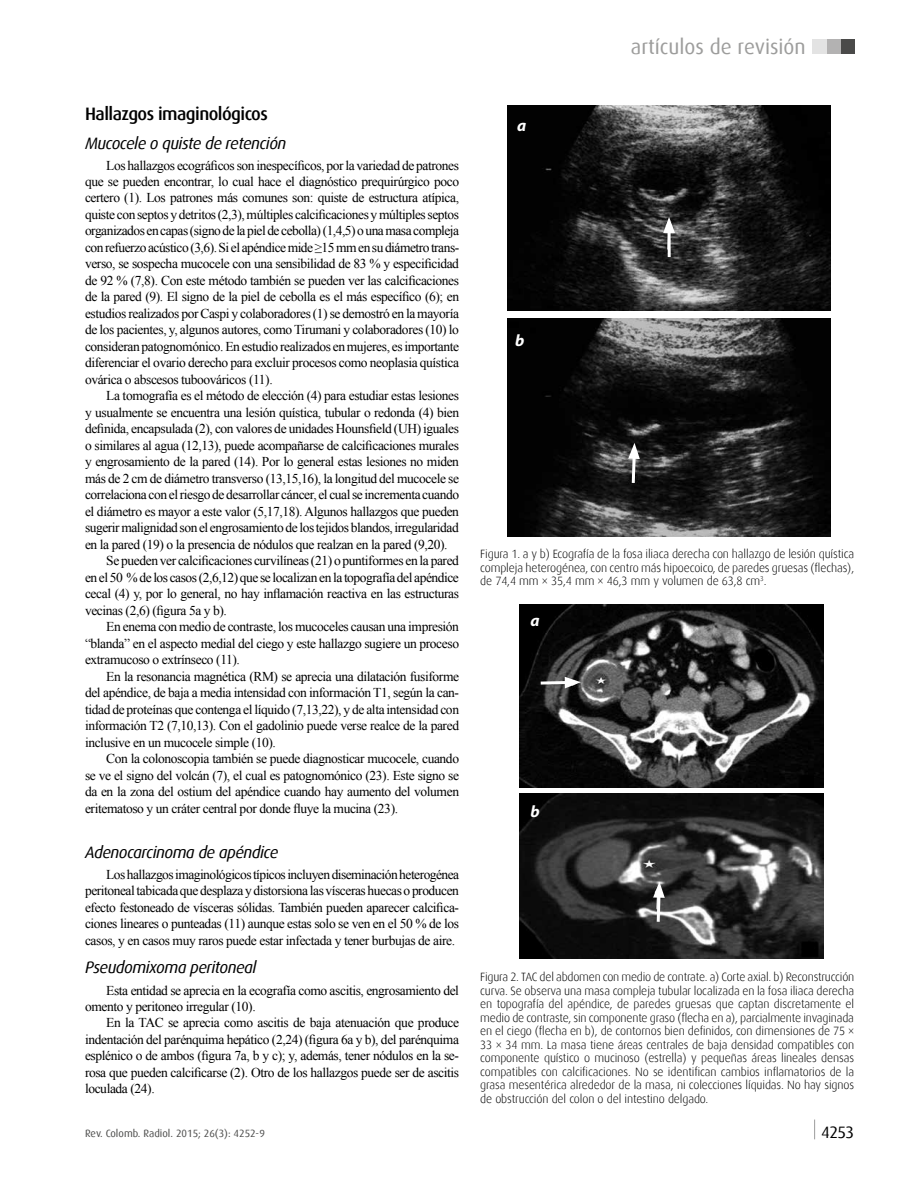
<style>
.page{position:relative;width:918px;height:1188px;background:#fff}
.page>*{position:absolute;margin:0;border:0;box-sizing:border-box;transform-origin:0 0}
.t1{font:21px "Dax";color:#9d9d9c}
.t2{font:500 18px "Dax";letter-spacing:-.03em;color:#000}
.t3{font:italic 16.5px "Dax";letter-spacing:-.03em;color:#000}
.t4{font:16.5px "Dax";color:#000}
.t5{font:italic 700 16.5px "Myriad Pro";color:#fff}
.t6{font:13.5px/16.5px "Times New Roman";letter-spacing:-.03em;color:#000;text-align:justify}
.t7{font:300 12px/13.5px "Dax";letter-spacing:-.01em;color:#000;text-align:justify}
.t8{font:10.5px "Dax";color:#4a4a49}
</style>
<div class="page">
<svg style="left:814px;top:1120px;width:1px;height:19px"></svg>
<div style="left:840px;top:40px;width:14px;height:14px;background:#4a4a49"></div>
<div style="left:826px;top:40px;width:14px;height:14px;background:#b3b2b2"></div>
<div style="left:812px;top:40px;width:14px;height:14px;background:#e3e3e3"></div>
<img style="left:507px;top:105px;width:323px;height:205px">
<img style="left:507px;top:318px;width:323px;height:219px">
<img style="left:520px;top:605px;width:304px;height:182px">
<img style="left:520px;top:793px;width:304px;height:165px">
<hr style="left:668px;top:227px;width:3px;height:30px;background:#fff">
<svg style="left:663px;top:217px;width:12px;height:16px"></svg>
<svg style="left:628px;top:443px;width:12px;height:43px"></svg>
<svg style="left:538px;top:677px;width:43px;height:11px"></svg>
<svg style="left:653px;top:882px;width:12px;height:43px"></svg>
<h2 class="t2" style="left:85px;top:104px;width:184px">Hallazgos imaginológicos</h2>
<p class="t3" style="left:85px;top:134px;width:203px">Mucocele o quiste de retención</p>
<p class="t6" style="left:85px;top:157px;width:376px;text-indent:21px">Los hallazgos ecográficos son inespecíficos, por la variedad de patrones que se pueden encontrar, lo cual hace el diagnóstico prequirúrgico poco certero (1). Los patrones más comunes son: quiste de estructura atípica, quiste con septos y detritos (2,3), múltiples calcificaciones y múltiples septos organizados en capas (signo de la piel de cebolla) (1,4,5) o una masa compleja con refuerzo acústico (3,6). Si el apéndice mide ≥15 mm en su diámetro trans&shy;verso, se sospecha mucocele con una sensibilidad de 83 % y especificidad de 92 % (7,8). Con este método también se pueden ver las calcificaciones de la pared (9). El signo de la piel de cebolla es el más específico (6); en estudios realizados por Caspi y colaboradores (1) se demostró en la mayoría de los pacientes, y, algunos autores, como Tirumani y colaboradores (10) lo consideran patognomónico. En estudio realizados en mujeres, es importante diferenciar el ovario derecho para excluir procesos como neoplasia quística ovárica o abscesos tuboováricos (11).</p>
<p class="t6" style="left:106px;top:387px;width:354px">La tomografía es el método de elección (4) para estudiar estas lesiones</p>
<p class="t6" style="left:85px;top:404px;width:376px">y usualmente se encuentra una lesión quística, tubular o redonda (4) bien</p>
<p class="t6" style="left:85px;top:420px;width:376px">definida, encapsulada (2), con valores de unidades Hounsfield (UH) iguales</p>
<p class="t6" style="left:85px;top:437px;width:376px">o similares al agua (12,13), puede acompañarse de calcificaciones murales</p>
<p class="t6" style="left:85px;top:453px;width:376px">y engrosamiento de la pared (14). Por lo general estas lesiones no miden</p>
<p class="t6" style="left:85px;top:470px;width:376px">más de 2 cm de diámetro transverso (13,15,16), la longitud del mucocele se</p>
<p class="t6" style="left:85px;top:486px;width:376px">correlaciona con el riesgo de desarrollar cáncer, el cual se incrementa cuando</p>
<p class="t6" style="left:85px;top:503px;width:376px">el diámetro es mayor a este valor (5,17,18). Algunos hallazgos que pueden</p>
<p class="t6" style="left:85px;top:519px;width:375px">sugerir malignidad son el engrosamiento de los tejidos blandos, irregularidad</p>
<p class="t6" style="left:85px;top:536px;width:364px">en la pared (19) o la presencia de nódulos que realzan en la pared (9,20).</p>
<p class="t6" style="left:106px;top:552px;width:354px">Se pueden ver calcificaciones curvilíneas (21) o puntiformes en la pared</p>
<p class="t6" style="left:85px;top:569px;width:375px">en el 50 % de los casos (2,6,12) que se localizan en la topografía del apéndice</p>
<p class="t6" style="left:85px;top:585px;width:376px">cecal (4) y, por lo general, no hay inflamación reactiva en las estructuras</p>
<p class="t6" style="left:85px;top:602px;width:143px">vecinas (2,6) (figura 5a y b).</p>
<p class="t6" style="left:106px;top:618px;width:354px">En enema con medio de contraste, los mucoceles causan una impresión</p>
<p class="t6" style="left:85px;top:635px;width:376px">“blanda” en el aspecto medial del ciego y este hallazgo sugiere un proceso</p>
<p class="t6" style="left:85px;top:651px;width:156px">extramucoso o extrínseco (11).</p>
<p class="t6" style="left:106px;top:668px;width:354px">En la resonancia magnética (RM) se aprecia una dilatación fusiforme</p>
<p class="t6" style="left:85px;top:684px;width:376px">del apéndice, de baja a media intensidad con información T1, según la can-</p>
<p class="t6" style="left:85px;top:701px;width:376px">tidad de proteínas que contenga el líquido (7,13,22), y de alta intensidad con</p>
<p class="t6" style="left:85px;top:717px;width:376px">información T2 (7,10,13). Con el gadolinio puede verse realce de la pared</p>
<p class="t6" style="left:85px;top:734px;width:192px">inclusive en un mucocele simple (10).</p>
<p class="t6" style="left:106px;top:750px;width:354px">Con la colonoscopia también se puede diagnosticar mucocele, cuando</p>
<p class="t6" style="left:85px;top:767px;width:376px">se ve el signo del volcán (7), el cual es patognomónico (23). Este signo se</p>
<p class="t6" style="left:85px;top:783px;width:376px">da en la zona del ostium del apéndice cuando hay aumento del volumen</p>
<p class="t6" style="left:85px;top:800px;width:315px">eritematoso y un cráter central por donde fluye la mucina (23).</p>
<p class="t3" style="left:85px;top:843px;width:195px">Adenocarcinoma de apéndice</p>
<p class="t6" style="left:85px;top:866px;width:376px;text-indent:21px">Los hallazgos imaginológicos típicos incluyen diseminación heterogénea peritoneal tabicada que desplaza y distorsiona las vísceras huecas o producen efecto festoneado de vísceras sólidas. También pueden aparecer calcifica&shy;ciones lineares o punteadas (11) aunque estas solo se ven en el 50 % de los casos, y en casos muy raros puede estar infectada y tener burbujas de aire.</p>
<p class="t3" style="left:85px;top:958px;width:173px">Pseudomixoma peritoneal</p>
<p class="t6" style="left:85px;top:982px;width:376px;text-indent:21px">Esta entidad se aprecia en la ecografía como ascitis, engrosamiento del omento y peritoneo irregular (10).</p>
<p class="t6" style="left:85px;top:1015px;width:376px;text-indent:21px">En la TAC se aprecia como ascitis de baja atenuación que produce indentación del parénquima hepático (2,24) (figura 6a y b), del parénquima esplénico o de ambos (figura 7a, b y c); y, además, tener nódulos en la se&shy;rosa que pueden calcificarse (2). Otro de los hallazgos puede ser de ascitis loculada (24).</p>
<p class="t8" style="left:85px;top:1127px;width:182px">Rev. Colomb. Radiol. 2015; 26(3): 4252-9</p>
<p class="t5" style="left:517px;top:115px;width:11px">a</p>
<p class="t5" style="left:515px;top:329px;width:11px">b</p>
<h1 class="t1" style="left:631px;top:35px;width:176px">artículos de revisión</h1>
<p class="t7" style="left:480px;top:548px;width:375px">Figura 1. a y b) Ecografía de la fosa iliaca derecha con hallazgo de lesión quística compleja heterogénea, con centro más hipoecoico, de paredes gruesas (flechas), de 74,4 mm × 35,4 mm × 46,3 mm y volumen de 63,8 cm<sup>3</sup>.</p>
<p class="t5" style="left:530px;top:610px;width:11px">a</p>
<p class="t5" style="left:530px;top:800px;width:11px">b</p>
<p class="t7" style="left:480px;top:971px;width:376px">Figura 2. TAC del abdomen con medio de contrate. a) Corte axial. b) Reconstrucción curva. Se observa una masa compleja tubular localizada en la fosa iliaca derecha en topografía del apéndice, de paredes gruesas que captan discretamente el medio de contraste, sin componente graso (flecha en a), parcialmente invaginada en el ciego (flecha en b), de contornos bien definidos, con dimensiones de 75 × 33 × 34 mm. La masa tiene áreas centrales de baja densidad compatibles con componente quístico o mucinoso (estrella) y pequeñas áreas lineales densas compatibles con calcificaciones. No se identifican cambios inflamatorios de la grasa mesentérica alrededor de la masa, ni colecciones líquidas. No hay signos de obstrucción del colon o del intestino delgado.</p>
<p class="t4" style="left:821px;top:1123px;width:35px">4253</p>
</div>
